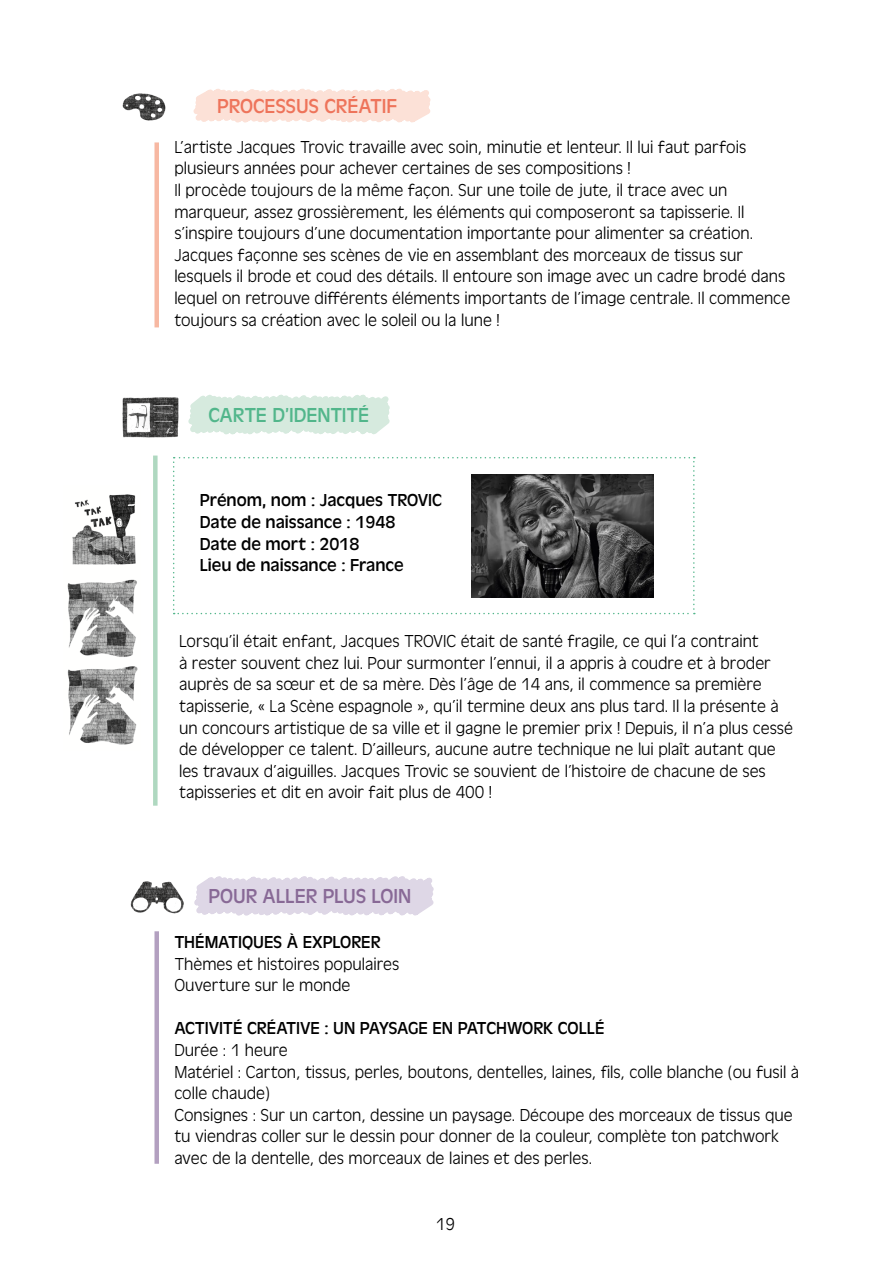
<style>
.page{position:relative;width:893px;height:1263px;background:#fff}
.page>*{position:absolute;margin:0;border:0;box-sizing:border-box;transform-origin:0 0}
.t1{font:21px "Antique Oli";color:#886996}
.t2{font:21px "Antique Oli";color:#ee745b}
.t3{font:21px "Antique Oli";letter-spacing:-.005em;color:#52b68b}
.t4{font:300 18px/21.6px "Antique Oli";color:#000}
.t5{font:18px/21.6px "Antique Oli";color:#000}
</style>
<div class="page">
<svg style="left:173px;top:394px;width:522px;height:220px"></svg>
<svg style="left:194px;top:879px;width:240px;height:37px;background:#e0dae8"></svg>
<svg style="left:193px;top:88px;width:238px;height:35px;background:#fce5dd"></svg>
<div style="left:153px;top:455px;width:5px;height:351px;background:#afd8c0"></div>
<img style="left:67px;top:494px;width:71px;height:251px">
<img style="left:130px;top:881px;width:54px;height:33px">
<img style="left:472px;top:474px;width:181px;height:123px">
<div style="left:154px;top:142px;width:5px;height:185px;background:#f7b8a2"></div>
<img style="left:122px;top:93px;width:44px;height:53px">
<div style="left:154px;top:931px;width:5px;height:233px;background:#b3a0c0"></div>
<img style="left:122px;top:394px;width:67px;height:71px">
<p class="t2" style="left:217px;top:94px;width:181px">PROCESSUS CRÉATIF</p>
<p class="t4" style="left:174px;top:136px;width:617px">L’artiste Jacques Trovic travaille avec soin, minutie et lenteur. Il lui faut parfois plusieurs années pour achever certaines de ses compositions !<br>Il procède toujours de la même façon. Sur une toile de jute, il trace avec un marqueur, assez grossièrement, les éléments qui composeront sa tapisserie. Il s’inspire toujours d’une documentation importante pour alimenter sa création.<br>Jacques façonne ses scènes de vie en assemblant des morceaux de tissus sur lesquels il brode et coud des détails. Il entoure son image avec un cadre brodé dans lequel on retrouve différents éléments importants de l’image centrale. Il commence toujours sa création avec le soleil ou la lune !</p>
<p class="t3" style="left:208px;top:403px;width:163px">CARTE D’IDENTITÉ</p>
<p class="t5" style="left:200px;top:490px;width:244px">Prénom, nom : Jacques TROVIC<br>Date de naissance : 1948<br>Date de mort : 2018<br>Lieu de naissance : France</p>
<p class="t4" style="left:179px;top:631px;width:615px">Lorsqu’il était enfant, Jacques TROVIC était de santé fragile, ce qui l’a contraint<br>à rester souvent chez lui. Pour surmonter l’ennui, il a appris à coudre et à broder auprès de sa sœur et de sa mère. Dès l’âge de 14 ans, il commence sa première tapisserie, « La Scène espagnole », qu’il termine deux ans plus tard. Il la présente à un concours artistique de sa ville et il gagne le premier prix ! Depuis, il n’a plus cessé de développer ce talent. D’ailleurs, aucune autre technique ne lui plaît autant que les travaux d’aiguilles. Jacques Trovic se souvient de l’histoire de chacune de ses tapisseries et dit en avoir fait plus de 400 !</p>
<p class="t1" style="left:208px;top:885px;width:205px">POUR ALLER PLUS LOIN</p>
<p class="t5" style="left:174px;top:931px;width:208px">THÉMATIQUES À EXPLORER</p>
<p class="t4" style="left:174px;top:953px;width:227px">Thèmes et histoires populaires<br>Ouverture sur le monde</p>
<p class="t5" style="left:174px;top:1018px;width:432px">ACTIVITÉ CRÉATIVE : UN PAYSAGE EN PATCHWORK COLLÉ</p>
<p class="t4" style="left:174px;top:1040px;width:626px">Durée : 1 heure<br>Matériel : Carton, tissus, perles, boutons, dentelles, laines, fils, colle blanche (ou fusil à colle chaude)<br>Consignes : Sur un carton, dessine un paysage. Découpe des morceaux de tissus que tu viendras coller sur le dessin pour donner de la couleur, complète ton patchwork avec de la dentelle, des morceaux de laines et des perles.</p>
<p class="t4" style="left:436px;top:1214px;width:21px">19</p>
</div>
